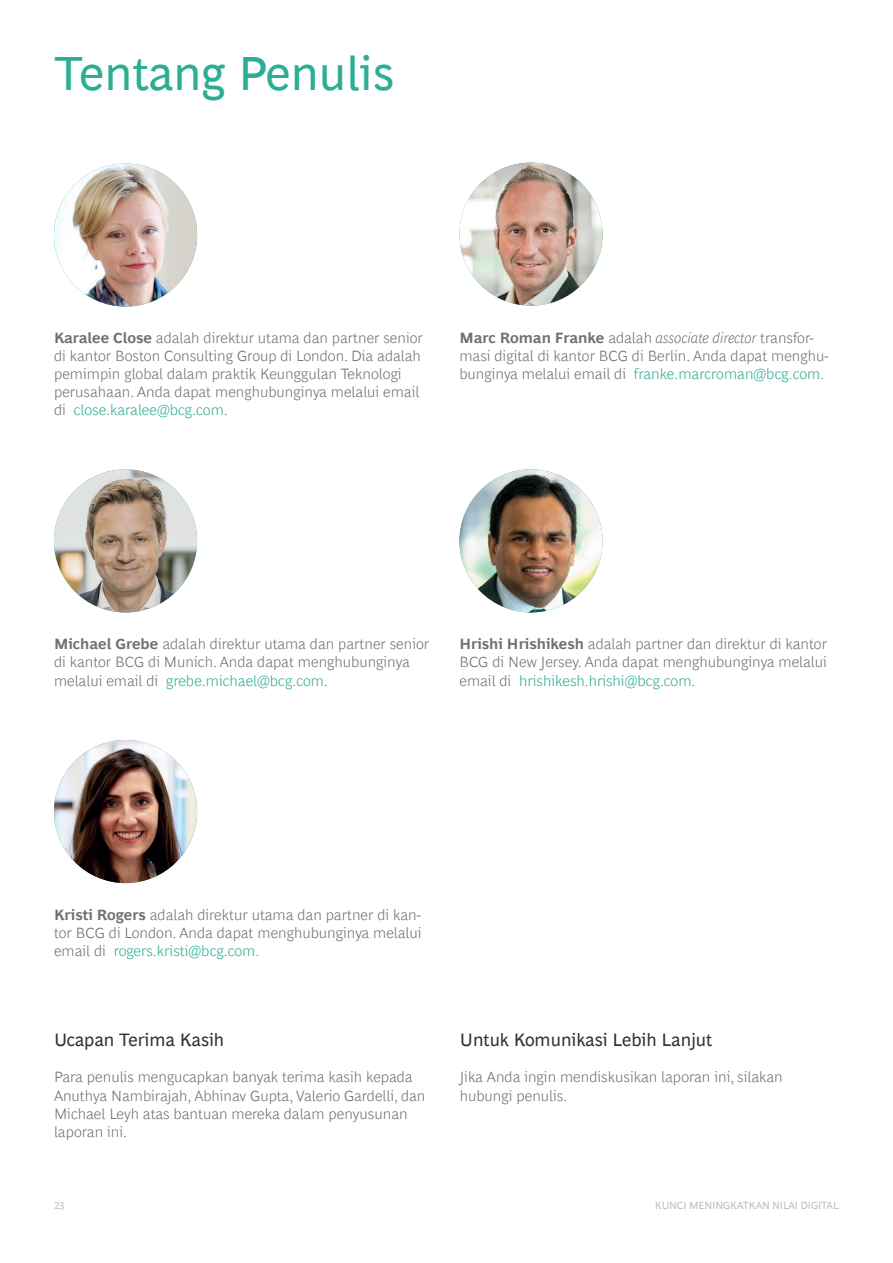
<style>
.page{position:relative;width:893px;height:1263px;background:#fff}
.page>*{position:absolute;margin:0;border:0;box-sizing:border-box;transform-origin:0 0}
.t1{font:48px "Henderson BCG Sans";color:#2dae94}
.t2{font:18px "Henderson BCG Sans";color:#313232}
.t3{font:300 15px/18px "Henderson BCG Sans";color:#707070}
.t4{font:10.5px "Henderson BCG Sans";letter-spacing:-.02em;color:#c0bebe}
.s1{font-weight:700}
.s2{color:#2dae94}
.s3{font-style:italic}
</style>
<div class="page">
<hr style="left:892px;top:0;width:1px;height:1263px;background:#989898">
<img style="left:54px;top:163px;width:143px;height:144px;border-radius:72px">
<img style="left:54px;top:469px;width:143px;height:143px;border-radius:72px">
<img style="left:54px;top:740px;width:143px;height:143px;border-radius:72px">
<img style="left:459px;top:163px;width:144px;height:143px;border-radius:72px">
<img style="left:459px;top:469px;width:144px;height:143px;border-radius:72px">
<h1 class="t1" style="left:55px;top:38px;width:341px">Tentang Penulis</h1>
<p class="t3" style="left:54px;top:327px;width:370px"><span class="s1">Karalee Close</span> adalah direktur utama dan partner senior di kantor Boston Consulting Group di London. Dia adalah pemimpin global dalam praktik Keunggulan Teknologi perusahaan. Anda dapat menghubunginya melalui email di <span class="s2">close.karalee@bcg.com</span>.</p>
<p class="t3" style="left:459px;top:327px;width:370px"><span class="s1">Marc Roman Franke</span> adalah <span class="s3">associate director</span> transfor&shy;masi digital di kantor BCG di Berlin. Anda dapat menghu&shy;bunginya melalui email di <span class="s2">franke.marcroman@bcg.com.</span></p>
<p class="t3" style="left:54px;top:634px;width:377px"><span class="s1">Michael Grebe</span> adalah direktur utama dan partner senior di kantor BCG di Munich. Anda dapat menghubunginya melalui email di <span class="s2">grebe.michael@bcg.com</span>.</p>
<p class="t3" style="left:459px;top:634px;width:369px;text-align:justify"><span class="s1">Hrishi Hrishikesh</span> adalah partner dan direktur di kantor BCG di New Jersey. Anda dapat menghubunginya melalui email di <span class="s2">hrishikesh.hrishi@bcg.com.</span></p>
<p class="t3" style="left:54px;top:905px;width:369px;text-align:justify"><span class="s1">Kristi Rogers</span> adalah direktur utama dan partner di kan&shy;tor BCG di London. Anda dapat menghubunginya melalui email di <span class="s2">rogers.kristi@bcg.com.</span></p>
<p class="t2" style="left:54px;top:1027px;width:172px">Ucapan Terima Kasih</p>
<p class="t3" style="left:54px;top:1067px;width:373px">Para penulis mengucapkan banyak terima kasih kepada Anuthya Nambirajah, Abhinav Gupta, Valerio Gardelli, dan Michael Leyh atas bantuan mereka dalam penyusunan laporan ini.</p>
<p class="t2" style="left:460px;top:1027px;width:254px">Untuk Komunikasi Lebih Lanjut</p>
<p class="t3" style="left:460px;top:1067px;width:324px">Jika Anda ingin mendiskusikan laporan ini, silakan hubungi penulis.</p>
<p class="t4" style="left:54px;top:1198px;width:12px">23</p>
<p class="t4" style="left:655px;top:1198px;width:185px">KUNCI MENINGKATKAN NILAI DIGITAL</p>
</div>
